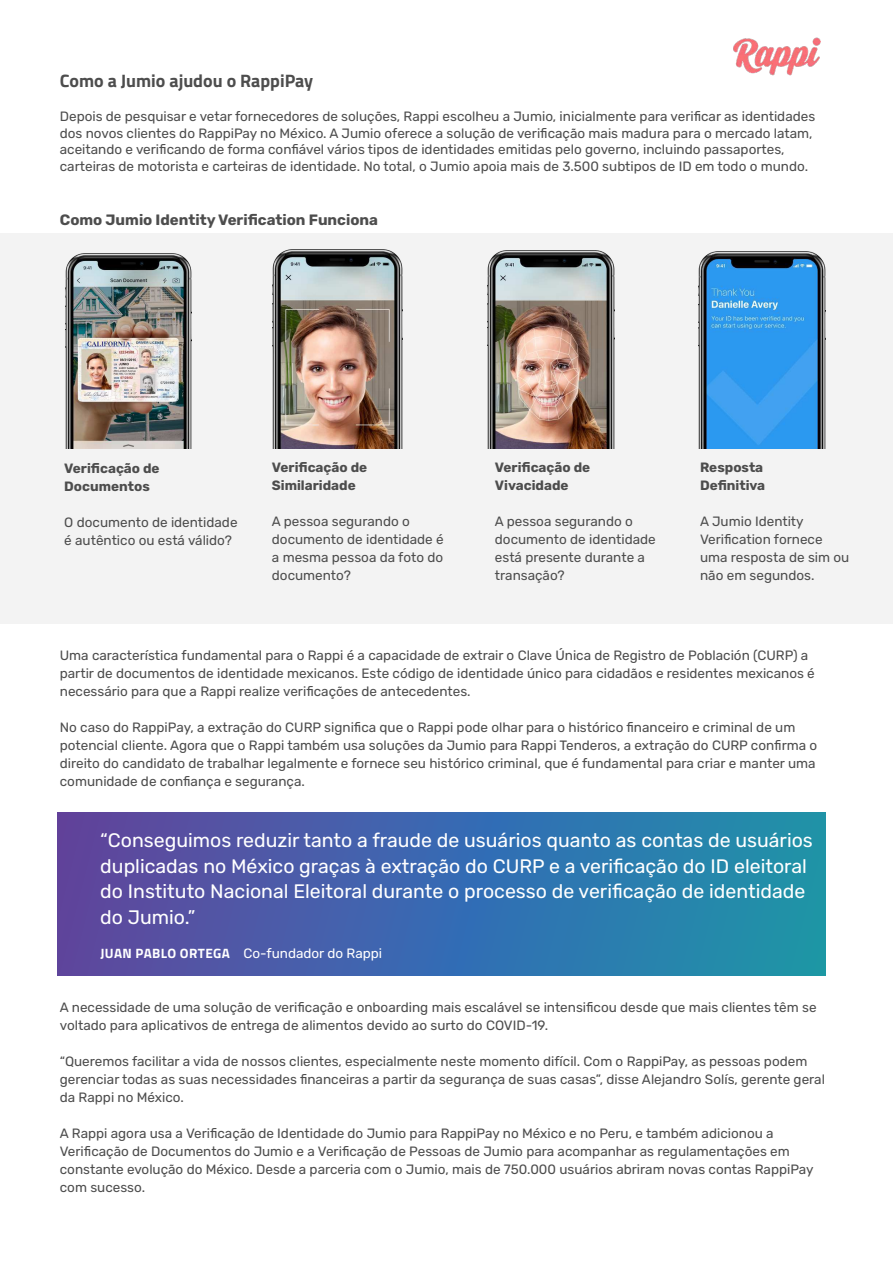
<style>
.page{position:relative;width:893px;height:1263px;background:#fff}
.page>*{position:absolute;margin:0;border:0;box-sizing:border-box;transform-origin:0 0}
.t1{font:19.5px/25.5px "Rubik";color:#fff}
.t2{font:700 18px "Titillium Web";color:#4d4d4d}
.t3{font:700 15px "Rubik";color:#4d4d4d}
.t4{font:13.5px/18px "Rubik";color:#4d4d4d}
.t5{font:700 13.5px/18px "Rubik";color:#4d4d4d}
.t6{font:13.5px "Rubik";color:#fff}
.s1{font-family:"Titillium Web";font-weight:700}
</style>
<div class="page">
<div style="left:58px;top:813px;width:768px;height:163px;background:linear-gradient(to right,#5f43a4,#1993b1)"></div>
<div style="left:0;top:234px;width:893px;height:390px;background:#f3f3f3"></div>
<img style="left:733px;top:37px;width:87px;height:38px">
<img style="left:65px;top:253px;width:126px;height:195px">
<img style="left:699px;top:252px;width:127px;height:196px">
<img style="left:487px;top:250px;width:128px;height:198px">
<img style="left:272px;top:250px;width:130px;height:198px">
<h2 class="t2" style="left:60px;top:73px;width:255px">Como a Jumio ajudou o RappiPay</h2>
<p class="t4" style="left:60px;top:108px;width:757px;line-height:16.5px">Depois de pesquisar e vetar fornecedores de soluções, Rappi escolheu a Jumio, inicialmente para verificar as identidades dos novos clientes do RappiPay no México. A Jumio oferece a solução de verificação mais madura para o mercado latam, aceitando e verificando de forma confiável vários tipos de identidades emitidas pelo governo, incluindo passaportes, carteiras de motorista e carteiras de identidade. No total, o Jumio apoia mais de 3.500 subtipos de ID em todo o mundo.</p>
<p class="t3" style="left:60px;top:211px;width:320px">Como Jumio Identity Verification Funciona</p>
<p class="t5" style="left:64px;top:459px;width:97px">Verificação de<br>Documentos</p>
<p class="t4" style="left:64px;top:514px;width:175px">O documento de identidade é autêntico ou está válido?</p>
<p class="t5" style="left:272px;top:459px;width:97px">Verificação de<br>Similaridade</p>
<p class="t4" style="left:272px;top:513px;width:173px">A pessoa segurando o documento de identidade é a mesma pessoa da foto do documento?</p>
<p class="t5" style="left:495px;top:459px;width:97px">Verificação de<br>Vivacidade</p>
<p class="t4" style="left:495px;top:513px;width:162px">A pessoa segurando o documento de identidade está presente durante a transação?</p>
<p class="t5" style="left:700px;top:459px;width:67px">Resposta<br>Definitiva</p>
<p class="t4" style="left:700px;top:513px;width:151px">A Jumio Identity<br>Verification fornece uma resposta de sim ou não em segundos.</p>
<p class="t4" style="left:60px;top:646px;width:756px">Uma característica fundamental para o Rappi é a capacidade de extrair o Clave Única de Registro de Población (CURP) a partir de documentos de identidade mexicanos. Este código de identidade único para cidadãos e residentes mexicanos é necessário para que a Rappi realize verificações de antecedentes.</p>
<p class="t4" style="left:60px;top:718px;width:759px">No caso do RappiPay, a extração do CURP significa que o Rappi pode olhar para o histórico financeiro e criminal de um potencial cliente. Agora que o Rappi também usa soluções da Jumio para Rappi Tenderos, a extração do CURP confirma o direito do candidato de trabalhar legalmente e fornece seu histórico criminal, que é fundamental para criar e manter uma comunidade de confiança e segurança.</p>
<p class="t1" style="left:100px;top:828px;width:714px">“Conseguimos reduzir tanto a fraude de usuários quanto as contas de usuários duplicadas no México graças à extração do CURP e a verificação do ID eleitoral do Instituto Nacional Eleitoral durante o processo de verificação de identidade do Jumio.”</p>
<p class="t6" style="left:100px;top:948px;width:283px"><span class="s1">JUAN PABLO ORTEGA</span> Co-fundador do Rappi</p>
<p class="t4" style="left:60px;top:999px;width:758px">A necessidade de uma solução de verificação e onboarding mais escalável se intensificou desde que mais clientes têm se voltado para aplicativos de entrega de alimentos devido ao surto do COVID-19.</p>
<p class="t4" style="left:60px;top:1053px;width:767px">“Queremos facilitar a vida de nossos clientes, especialmente neste momento difícil. Com o RappiPay, as pessoas podem gerenciar todas as suas necessidades financeiras a partir da segurança de suas casas”, disse Alejandro Solís, gerente geral da Rappi no México.</p>
<p class="t4" style="left:60px;top:1125px;width:755px">A Rappi agora usa a Verificação de Identidade do Jumio para RappiPay no México e no Peru, e também adicionou a Verificação de Documentos do Jumio e a Verificação de Pessoas de Jumio para acompanhar as regulamentações em constante evolução do México. Desde a parceria com o Jumio, mais de 750.000 usuários abriram novas contas RappiPay com sucesso.</p>
</div>
